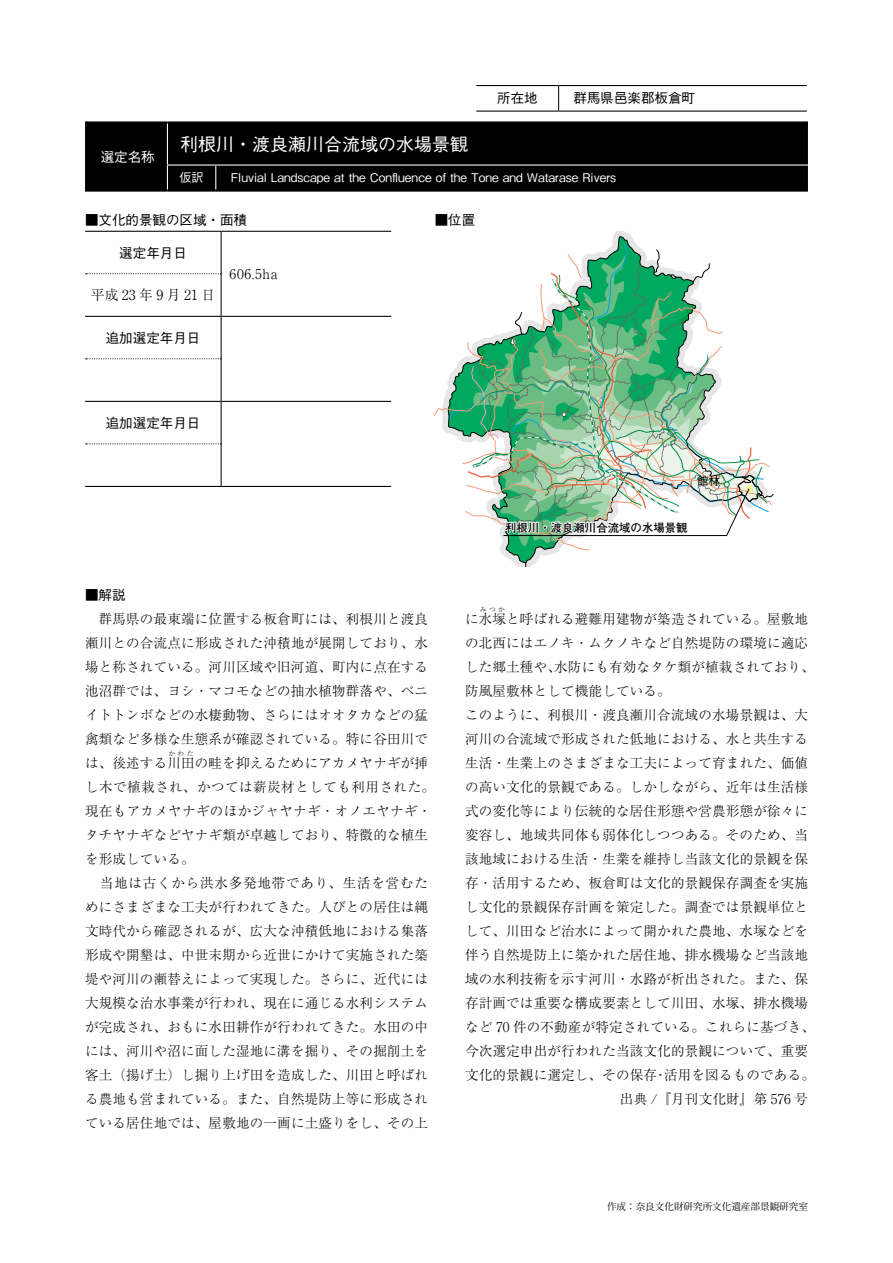
<style>
.page{position:relative;width:893px;height:1263px;background:#fff}
.page>*{position:absolute;margin:0;border:0;box-sizing:border-box;transform-origin:0 0}
.t1{font:500 18px "Gothic BBB Pro";color:#fff}
.t2{font:300 13.8px "Ryumin Pro";letter-spacing:.25em;color:#000}
.t3{font:300 13.5px/24px "Ryumin Pro";letter-spacing:.015em;color:#000;text-align:justify}
.t4{font:500 13.5px "Gothic BBB Pro";color:#000}
.t5{font:500 13.5px "Gothic BBB Pro";color:#fff}
.t6{font:500 12px "Gothic BBB Pro";color:#fff}
.t7{font:700 11.4px "Futo Go B101 Pro";color:#221f20}
.t8{font:500 11.4px "Gothic BBB Pro";color:#000}
.t9{font:9.6px "Koz Min Pro";color:#000}
.t10{font:300 6.75px "Ryumin Pro";letter-spacing:.345em;color:#000}
</style>
<div class="page">
<div style="left:85px;top:124px;width:723px;height:65px;background:#000"></div>
<hr style="left:85px;top:121px;width:82px;height:3px;background:#000">
<hr style="left:85px;top:189px;width:82px;height:3px;background:#000">
<hr style="left:167px;top:121px;width:49px;height:3px;background:#000">
<hr style="left:216px;top:121px;width:592px;height:3px;background:#000">
<hr style="left:167px;top:189px;width:49px;height:3px;background:#000">
<hr style="left:216px;top:189px;width:592px;height:3px;background:#000">
<hr style="left:167px;top:124px;width:1px;height:40px;background:#fff">
<hr style="left:167px;top:164px;width:49px;height:2px;background:#fff">
<svg style="left:167px;top:166px;width:1px;height:23px"></svg>
<hr style="left:216px;top:164px;width:592px;height:2px;background:#fff">
<svg style="left:215px;top:166px;width:1px;height:23px"></svg>
<svg style="left:86px;top:273px;width:135px;height:1px"></svg>
<svg style="left:86px;top:358px;width:135px;height:1px"></svg>
<svg style="left:86px;top:443px;width:135px;height:1px"></svg>
<hr style="left:221px;top:232px;width:1px;height:42px;background:#000">
<hr style="left:221px;top:274px;width:1px;height:42px;background:#000">
<hr style="left:221px;top:317px;width:1px;height:42px;background:#000">
<hr style="left:221px;top:359px;width:1px;height:42px;background:#000">
<hr style="left:221px;top:402px;width:1px;height:42px;background:#000">
<hr style="left:221px;top:444px;width:1px;height:42px;background:#000">
<hr style="left:85px;top:231px;width:136px;height:1px;background:#000">
<hr style="left:221px;top:231px;width:170px;height:1px;background:#000">
<hr style="left:221px;top:486px;width:170px;height:1px;background:#000">
<hr style="left:85px;top:486px;width:136px;height:1px;background:#000">
<hr style="left:221px;top:316px;width:170px;height:1px;background:#000">
<hr style="left:85px;top:316px;width:136px;height:1px;background:#000">
<hr style="left:221px;top:401px;width:170px;height:1px;background:#000">
<hr style="left:85px;top:401px;width:136px;height:1px;background:#000">
<hr style="left:476px;top:85px;width:83px;height:1px;background:#000">
<hr style="left:559px;top:85px;width:248px;height:1px;background:#000">
<hr style="left:476px;top:111px;width:83px;height:1px;background:#000">
<hr style="left:559px;top:111px;width:248px;height:1px;background:#000">
<svg style="left:558px;top:86px;width:1px;height:25px"></svg>
<svg style="left:435px;top:249px;width:338px;height:318px"></svg>
<p class="t4" style="left:497px;top:88px;width:42px">所在地</p>
<p class="t4" style="left:573px;top:88px;width:123px">群馬県邑楽郡板倉町</p>
<h1 class="t1" style="left:180px;top:129px;width:289px">利根川・渡良瀬川合流域の水場景観</h1>
<p class="t6" style="left:180px;top:168px;width:26px">仮訳</p>
<p class="t6" style="left:231px;top:168px;width:387px">Fluvial Landscape at the Confluence of the Tone and Watarase Rivers</p>
<p class="t4" style="left:85px;top:209px;width:163px">■文化的景観の区域・面積</p>
<p class="t4" style="left:119px;top:242px;width:69px">選定年月日</p>
<p class="t3" style="left:230px;top:261px;width:49px">606.5ha</p>
<p class="t2" style="left:91px;top:284px;width:126px">平成23年9月21日</p>
<p class="t4" style="left:106px;top:327px;width:96px">追加選定年月日</p>
<p class="t5" style="left:101px;top:146px;width:55px">選定名称</p>
<p class="t4" style="left:435px;top:209px;width:42px">■位置</p>
<p class="t4" style="left:106px;top:412px;width:96px">追加選定年月日</p>
<p class="t4" style="left:85px;top:584px;width:42px">■解説</p>
<p class="t3" style="left:85px;top:606px;width:344px;text-indent:14px">群馬県の最東端に位置する板倉町には、利根川と渡良瀬川との合流点に形成された沖積地が展開しており、水場と称されている。河川区域や旧河道、町内に点在する池沼群では、ヨシ・マコモなどの抽水植物群落や、ベニイトトンボなどの水棲動物、さらにはオオタカなどの猛禽類など多様な生態系が確認されている。特に谷田川では、後述する川田の畦を抑えるためにアカメヤナギが挿</p>
<p class="t10" style="left:169px;top:748px;width:26px">かわた</p>
<p class="t3" style="left:85px;top:774px;width:351px;text-align:left">し木で植栽され、かつては薪炭材としても利用された。現在もアカメヤナギのほかジャヤナギ・オノエヤナギ・タチヤナギなどヤナギ類が卓越しており、特徴的な植生を形成している。</p>
<p class="t3" style="left:85px;top:870px;width:344px;text-indent:15px">当地は古くから洪水多発地帯であり、生活を営むためにさまざまな工夫が行われてきた。人びとの居住は縄文時代から確認されるが、広大な沖積低地における集落形成や開墾は、中世末期から近世にかけて実施された築堤や河川の瀬替えによって実現した。さらに、近代には大規模な治水事業が行われ、現在に通じる水利システムが完成され、おもに水田耕作が行われてきた。水田の中には、河川や沼に面した湿地に溝を掘り、その掘削土を客土（揚げ土）し掘り上げ田を造成した、川田と呼ばれる農地も営まれている。また、自然堤防上等に形成されている居住地では、屋敷地の一画に土盛りをし、その上</p>
<p class="t8" style="left:697px;top:471px;width:24px">館林</p>
<p class="t7" style="left:505px;top:518px;width:184px">利根川・渡良瀬川合流域の水場景観</p>
<p class="t10" style="left:480px;top:604px;width:26px">みつか</p>
<p class="t3" style="left:465px;top:630px;width:345px">の北西にはエノキ・ムクノキなど自然堤防の環境に適応</p>
<p class="t3" style="left:465px;top:654px;width:351px">した郷土種や、水防にも有効なタケ類が植栽されており、</p>
<p class="t3" style="left:465px;top:678px;width:207px">防風屋敷林として機能している。</p>
<p class="t3" style="left:465px;top:702px;width:344px">このように、利根川・渡良瀬川合流域の水場景観は、大</p>
<p class="t3" style="left:465px;top:726px;width:344px">河川の合流域で形成された低地における、水と共生する</p>
<p class="t3" style="left:465px;top:750px;width:344px">生活・生業上のさまざまな工夫によって育まれた、価値</p>
<p class="t3" style="left:465px;top:774px;width:344px">の高い文化的景観である。しかしながら、近年は生活様</p>
<p class="t3" style="left:465px;top:798px;width:345px">式の変化等により伝統的な居住形態や営農形態が徐々に</p>
<p class="t3" style="left:465px;top:822px;width:344px">変容し、地域共同体も弱体化しつつある。そのため、当</p>
<p class="t3" style="left:465px;top:846px;width:345px">該地域における生活・生業を維持し当該文化的景観を保</p>
<p class="t3" style="left:465px;top:870px;width:344px">存・活用するため、板倉町は文化的景観保存調査を実施</p>
<p class="t3" style="left:465px;top:894px;width:344px">し文化的景観保存計画を策定した。調査では景観単位と</p>
<p class="t3" style="left:465px;top:918px;width:344px">して、川田など治水によって開かれた農地、水塚などを</p>
<p class="t3" style="left:465px;top:942px;width:344px">伴う自然堤防上に築かれた居住地、排水機場など当該地</p>
<p class="t3" style="left:465px;top:966px;width:344px">域の水利技術を示す河川・水路が析出された。また、保</p>
<p class="t3" style="left:465px;top:990px;width:344px">存計画では重要な構成要素として川田、水塚、排水機場</p>
<p class="t3" style="left:465px;top:1014px;width:351px">など 70 件の不動産が特定されている。これらに基づき、</p>
<p class="t3" style="left:465px;top:1038px;width:344px">今次選定申出が行われた当該文化的景観について、重要</p>
<p class="t3" style="left:465px;top:1062px;width:351px">文化的景観に選定し、その保存・活用を図るものである。</p>
<p class="t3" style="left:620px;top:1086px;width:190px">出典 /『月刊文化財』第 576 号</p>
<p class="t3" style="left:465px;top:606px;width:344px">に水塚と呼ばれる避難用建物が築造されている。屋敷地</p>
<p class="t9" style="left:607px;top:1200px;width:202px">作成：奈良文化財研究所文化遺産部景観研究室</p>
</div>
